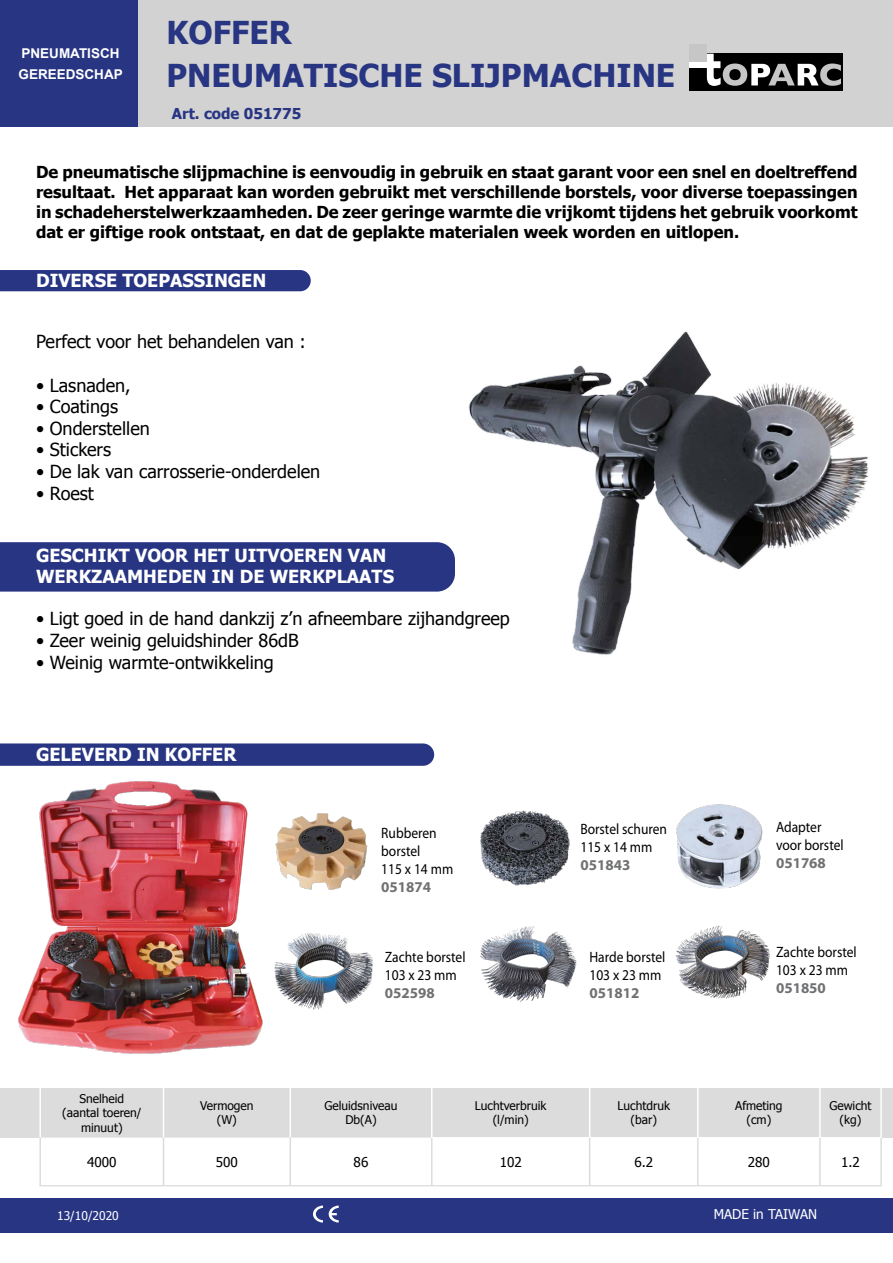
<style>
.page{position:relative;width:893px;height:1263px;background:#fff}
.page>*{position:absolute;margin:0;border:0;box-sizing:border-box;transform-origin:0 0}
.t1{font:700 31.5px/43.2px "Tahoma";color:#283583}
.t2{font:18px "Tahoma";color:#000}
.t3{font:700 18px/21.6px "Tahoma";color:#fff}
.t4{font:700 16.5px/19.8px "Tahoma";color:#000;text-align:justify}
.t5{font:15px/18px "Myriad Pro";color:#000;scale:.9 1}
.t6{font:700 15px "Myriad Pro";color:#707173}
.t7{font:700 15px "Tahoma";color:#283583}
.t8{font:700 13.5px/21px "Arial";color:#fff}
.t9{font:13.5px "Tahoma";color:#000}
.t10{font:13.5px "Tahoma";color:#fff}
.t11{font:12px/14.4px "Tahoma";color:#000;text-align:center}
.t12{font:12px "Tahoma";color:#fff}
</style>
<div class="page">
<div style="left:137px;top:0;width:756px;height:127px;background:#d2d2d2"></div>
<div style="left:0;top:1198px;width:893px;height:34px;background:#283583"></div>
<div style="left:0;top:0;width:137px;height:127px;background:#283583"></div>
<div style="left:0;top:270px;width:311px;height:21px;background:#283583"></div>
<svg style="left:0;top:743px;width:434px;height:23px;background:#2f3b87"></svg>
<svg style="left:313px;top:1205px;width:10px;height:17px"></svg>
<svg style="left:329px;top:1205px;width:10px;height:17px"></svg>
<div style="left:690px;top:54px;width:153px;height:37px;background:#000"></div>
<svg style="left:707px;top:54px;width:134px;height:32px"></svg>
<svg style="left:690px;top:61px;width:17px;height:7px"></svg>
<div style="left:690px;top:44px;width:17px;height:17px;background:#c6c6c6"></div>
<img style="left:676px;top:804px;width:87px;height:85px">
<img style="left:675px;top:925px;width:95px;height:74px">
<img style="left:480px;top:926px;width:97px;height:76px">
<img style="left:275px;top:933px;width:98px;height:77px">
<img style="left:275px;top:813px;width:93px;height:77px">
<img style="left:480px;top:810px;width:90px;height:76px">
<img style="left:18px;top:781px;width:257px;height:273px">
<div style="left:0;top:542px;width:455px;height:50px;background:#283583"></div>
<div style="left:0;top:1088px;width:893px;height:49px;background:#dcdcdc"></div>
<svg style="left:41px;top:1137px;width:550px;height:48px"></svg>
<hr style="left:163px;top:1087px;width:1px;height:50px;background:#fff">
<hr style="left:290px;top:1087px;width:1px;height:50px;background:#fff">
<hr style="left:431px;top:1087px;width:1px;height:50px;background:#fff">
<hr style="left:589px;top:1087px;width:1px;height:50px;background:#fff">
<hr style="left:697px;top:1087px;width:2px;height:50px;background:#fff">
<hr style="left:819px;top:1087px;width:2px;height:50px;background:#fff">
<hr style="left:880px;top:1087px;width:2px;height:50px;background:#fff">
<hr style="left:39px;top:1087px;width:2px;height:50px;background:#fff">
<hr style="left:39px;top:1185px;width:124px;height:1px;background:#d2d2d2">
<hr style="left:163px;top:1185px;width:127px;height:1px;background:#d2d2d2">
<hr style="left:290px;top:1185px;width:142px;height:1px;background:#d2d2d2">
<hr style="left:431px;top:1137px;width:159px;height:1px;background:#fff">
<hr style="left:590px;top:1137px;width:108px;height:1px;background:#fff">
<hr style="left:432px;top:1185px;width:158px;height:1px;background:#d2d2d2">
<hr style="left:590px;top:1185px;width:108px;height:1px;background:#d2d2d2">
<hr style="left:698px;top:1185px;width:122px;height:1px;background:#d2d2d2">
<hr style="left:820px;top:1185px;width:62px;height:1px;background:#d2d2d2">
<hr style="left:39px;top:1137px;width:2px;height:48px;background:#dcdcdc">
<hr style="left:163px;top:1137px;width:1px;height:48px;background:#dcdcdc">
<hr style="left:290px;top:1137px;width:1px;height:48px;background:#dcdcdc">
<hr style="left:431px;top:1138px;width:1px;height:47px;background:#dcdcdc">
<hr style="left:589px;top:1138px;width:1px;height:47px;background:#dcdcdc">
<hr style="left:697px;top:1138px;width:2px;height:47px;background:#dcdcdc">
<hr style="left:819px;top:1138px;width:2px;height:47px;background:#dcdcdc">
<hr style="left:880px;top:1138px;width:2px;height:47px;background:#dcdcdc">
<img style="left:468px;top:331px;width:401px;height:324px">
<p class="t8" style="left:19px;top:43px;width:106px">PNEUMATISCH<br>GEREEDSCHAP</p>
<h1 class="t1" style="left:167px;top:9px;width:510px">KOFFER<br>PNEUMATISCHE SLIJPMACHINE</h1>
<p class="t7" style="left:172px;top:103px;width:131px">Art. code 051775</p>
<p class="t4" style="left:36px;top:162px;width:823px">De pneumatische slijpmachine is eenvoudig in gebruik en staat garant voor een snel en doeltreffend resultaat. Het apparaat kan worden gebruikt met verschillende borstels, voor diverse toepassingen in schadeherstelwerkzaamheden. De zeer geringe warmte die vrijkomt tijdens het gebruik voorkomt dat er giftige rook ontstaat, en dat de geplakte materialen week worden en uitlopen.</p>
<p class="t3" style="left:36px;top:269px;width:232px">DIVERSE TOEPASSINGEN</p>
<p class="t2" style="left:36px;top:330px;width:271px">Perfect voor het behandelen van :</p>
<p class="t2" style="left:36px;top:373px;width:96px">• Lasnaden,</p>
<p class="t2" style="left:36px;top:395px;width:84px">• Coatings</p>
<p class="t2" style="left:36px;top:416px;width:115px">• Onderstellen</p>
<p class="t2" style="left:36px;top:438px;width:77px">• Stickers</p>
<p class="t2" style="left:36px;top:459px;width:286px">• De lak van carrosserie-onderdelen</p>
<p class="t2" style="left:36px;top:481px;width:59px">• Roest</p>
<p class="t3" style="left:36px;top:543px;width:359px">GESCHIKT VOOR HET UITVOEREN VAN<br>WERKZAAMHEDEN IN DE WERKPLAATS</p>
<p class="t2" style="left:36px;top:607px;width:475px">• Ligt goed in de hand dankzij z’n afneembare zijhandgreep</p>
<p class="t2" style="left:36px;top:628px;width:264px">• Zeer weinig geluidshinder 86dB</p>
<p class="t2" style="left:36px;top:650px;width:239px">• Weinig warmte-ontwikkeling</p>
<p class="t3" style="left:36px;top:742px;width:202px">GELEVERD IN KOFFER</p>
<p class="t5" style="left:381px;top:824px;width:81px">Rubberen borstel<br>115 x 14 mm</p>
<p class="t6" style="left:381px;top:877px;width:51px">051874</p>
<p class="t5" style="left:385px;top:948px;width:91px">Zachte borstel<br>103 x 23 mm</p>
<p class="t6" style="left:385px;top:983px;width:51px">052598</p>
<p class="t5" style="left:580px;top:820px;width:98px">Borstel schuren<br>115 x 14 mm</p>
<p class="t6" style="left:580px;top:855px;width:51px">051843</p>
<p class="t5" style="left:589px;top:948px;width:86px">Harde borstel<br>103 x 23 mm</p>
<p class="t6" style="left:589px;top:983px;width:51px">051812</p>
<p class="t5" style="left:776px;top:818px;width:77px">Adapter voor borstel</p>
<p class="t6" style="left:776px;top:853px;width:51px">051768</p>
<p class="t5" style="left:776px;top:943px;width:91px">Zachte borstel<br>103 x 23 mm</p>
<p class="t6" style="left:776px;top:979px;width:51px">051850</p>
<p class="t11" style="left:62px;top:1091px;width:81px">Snelheid (aantal toeren/ minuut)</p>
<p class="t11" style="left:200px;top:1098px;width:55px">Vermogen (W)</p>
<p class="t11" style="left:324px;top:1098px;width:75px">Geluidsniveau<br>Db(A)</p>
<p class="t11" style="left:475px;top:1098px;width:73px">Luchtverbruik (l/min)</p>
<p class="t11" style="left:617px;top:1098px;width:54px">Luchtdruk (bar)</p>
<p class="t11" style="left:735px;top:1098px;width:49px">Afmeting (cm)</p>
<p class="t11" style="left:829px;top:1098px;width:44px">Gewicht (kg)</p>
<p class="t9" style="left:87px;top:1153px;width:31px">4000</p>
<p class="t9" style="left:216px;top:1153px;width:24px">500</p>
<p class="t9" style="left:354px;top:1153px;width:16px">86</p>
<p class="t9" style="left:500px;top:1153px;width:24px">102</p>
<p class="t9" style="left:634px;top:1153px;width:20px">6.2</p>
<p class="t9" style="left:748px;top:1153px;width:24px">280</p>
<p class="t9" style="left:841px;top:1153px;width:20px">1.2</p>
<p class="t12" style="left:57px;top:1207px;width:63px">13/10/2020</p>
<p class="t10" style="left:714px;top:1205px;width:105px">MADE in TAIWAN</p>
</div>
